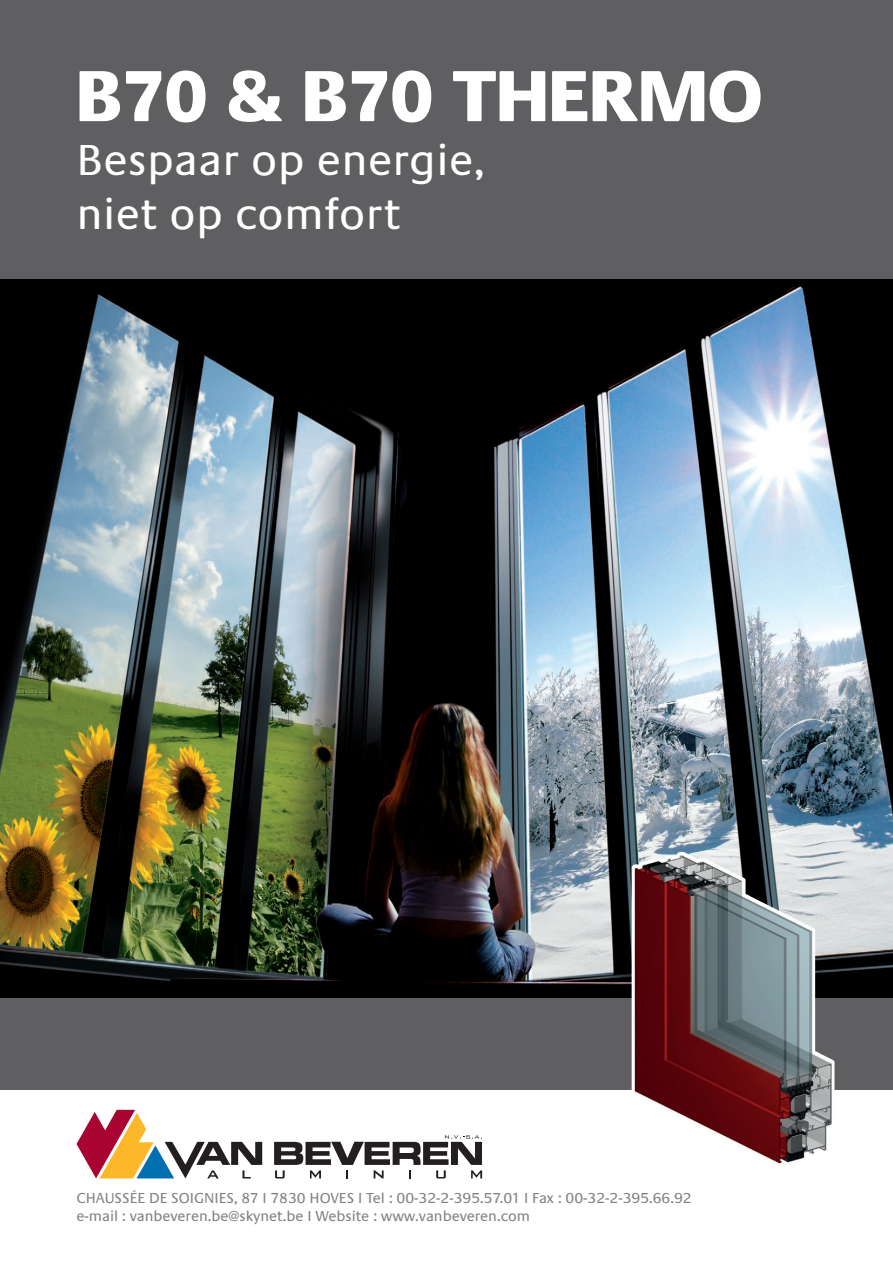
<style>
.page{position:relative;width:893px;height:1263px;background:#fff}
.page>*{position:absolute;margin:0;border:0;box-sizing:border-box;transform-origin:0 0}
.t1{font:800 75px "Praxis";letter-spacing:.01em;color:#fff}
.t2{font:45px/54px "Praxis";letter-spacing:.01em;color:#fff}
.t3{font:15px/18px "Praxis";color:#808285}
</style>
<div class="page">
<svg style="left:77px;top:1110px;width:185px;height:68px"></svg>
<svg style="left:274px;top:1135px;width:208px;height:43px"></svg>
<div style="left:0;top:0;width:893px;height:1089px;background:#5f5f62"></div>
<img style="left:0;top:280px;width:893px;height:718px">
<img style="left:632px;top:852px;width:202px;height:312px">
<h1 class="t1" style="left:77px;top:55px;width:687px">B70 &amp; B70 THERMO</h1>
<h2 class="t2" style="left:77px;top:134px;width:410px">Bespaar op energie, niet op comfort</h2>
<p class="t3" style="left:77px;top:1189px;width:617px">CHAUSSÉE DE SOIGNIES, 87 I 7830 HOVES I Tel : 00-32-2-395.57.01 I Fax : 00-32-2-395.66.92 e-mail : vanbeveren.be@skynet.be I Website : www.vanbeveren.com</p>
</div>
